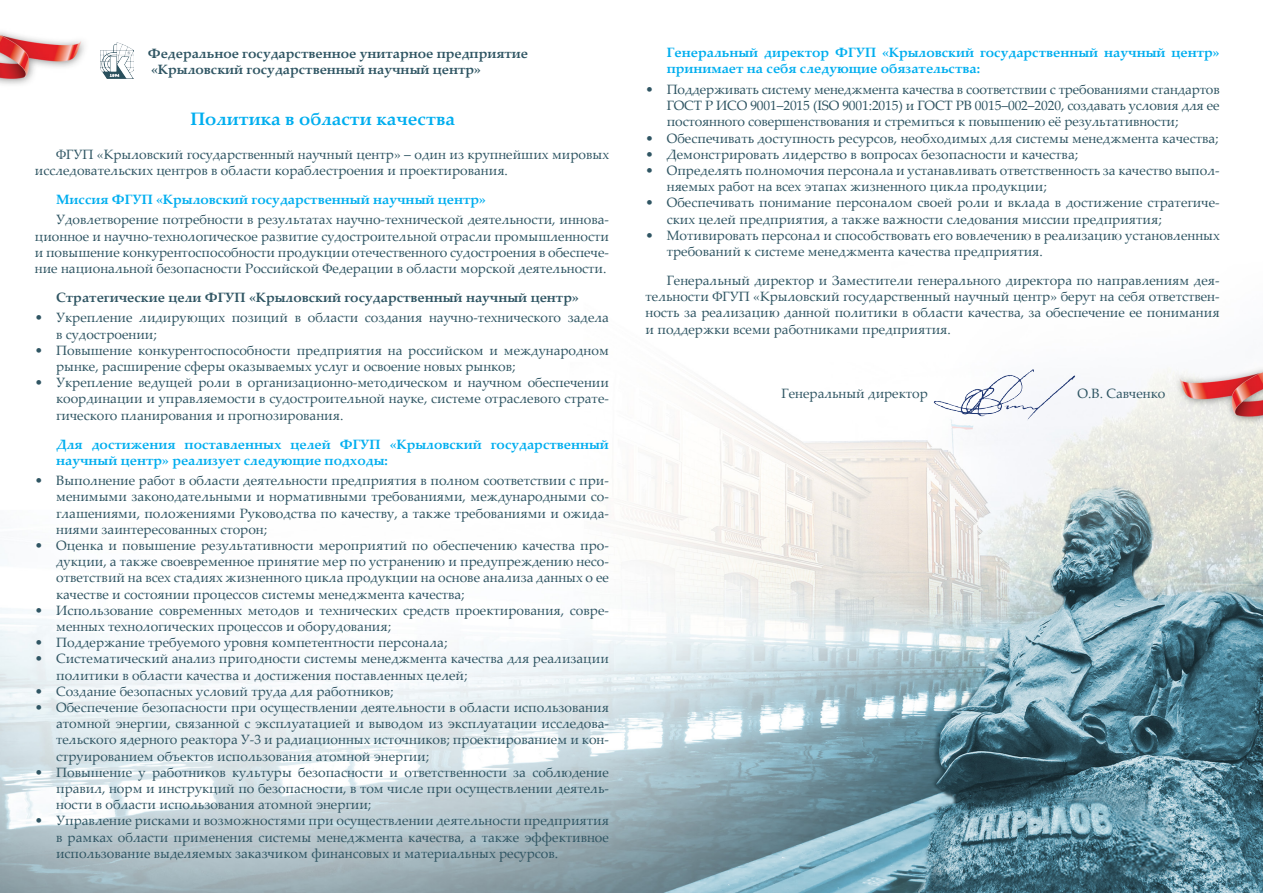
<style>
.page{position:relative;width:1263px;height:893px;background:#fff}
.page>*{position:absolute;margin:0;border:0;box-sizing:border-box;transform-origin:0 0}
.t1{font:700 18px "Palatino Linotype";color:#00aeef}
.t2{font:13.5px/16.2px "Palatino Linotype";color:#2f5563;text-align:justify}
.t3{font:700 13.5px/16.2px "Palatino Linotype";color:#00aeef}
.t4{font:700 13.5px "Palatino Linotype";color:#2f5563}
</style>
<div class="page">
<img style="left:0;top:32px;width:1263px;height:861px">
<img style="left:101px;top:42px;width:32px;height:36px">
<img style="left:919px;top:354px;width:161px;height:72px">
<p class="t4" style="left:148px;top:43px;width:382px">Федеральное государственное унитарное предприятие</p>
<p class="t4" style="left:151px;top:60px;width:331px">«Крыловский государственный научный центр»</p>
<p class="t1" style="left:190px;top:106px;width:266px">Политика в области качества</p>
<p class="t2" style="left:35px;top:145px;width:576px;text-indent:21px">ФГУП «Крыловский государственный научный центр» – один из крупнейших мировых исследовательских центров в области кораблестроения и проектирования.</p>
<p class="t3" style="left:56px;top:191px;width:431px">Миссия ФГУП «Крыловский государственный научный центр»</p>
<p class="t2" style="left:35px;top:211px;width:576px;text-indent:21px">Удовлетворение потребности в результатах научно-технической деятельности, иннова&shy;ционное и научно-технологическое развитие судостроительной отрасли промышленности и повышение конкурентоспособности продукции отечественного судостроения в обеспече&shy;ние национальной безопасности Российской Федерации в области морской деятельности.</p>
<p class="t4" style="left:56px;top:288px;width:524px">Стратегические цели ФГУП «Крыловский государственный научный центр»</p>
<p class="t2" style="left:56px;top:309px;width:554px;text-indent:-21px">• Укрепление лидирующих позиций в области создания научно-технического задела в судостроении;</p>
<p class="t2" style="left:56px;top:341px;width:554px;text-indent:-21px">• Повышение конкурентоспособности предприятия на российском и международном рынке, расширение сферы оказываемых услуг и освоение новых рынков;</p>
<p class="t2" style="left:56px;top:374px;width:554px;text-indent:-21px">• Укрепление ведущей роли в организационно-методическом и научном обеспечении координации и управляемости в судостроительной науке, системе отраслевого страте&shy;гического планирования и прогнозирования.</p>
<p class="t3" style="left:56px;top:435px;width:554px">Для достижения поставленных целей ФГУП «Крыловский государственный научный центр» реализует следующие подходы:</p>
<p class="t2" style="left:56px;top:472px;width:554px;text-indent:-21px">• Выполнение работ в области деятельности предприятия в полном соответствии с при&shy;менимыми законодательными и нормативными требованиями, международными со&shy;глашениями, положениями Руководства по качеству, а также требованиями и ожида&shy;ниями заинтересованных сторон;</p>
<p class="t2" style="left:56px;top:537px;width:554px;text-indent:-21px">• Оценка и повышение результативности мероприятий по обеспечению качества про&shy;дукции, а также своевременное принятие мер по устранению и предупреждению несо&shy;ответствий на всех стадиях жизненного цикла продукции на основе анализа данных о ее качестве и состоянии процессов системы менеджмента качества;</p>
<p class="t2" style="left:56px;top:602px;width:554px;text-indent:-21px">• Использование современных методов и технических средств проектирования, совре&shy;менных технологических процессов и оборудования;</p>
<p class="t2" style="left:35px;top:634px;width:414px">• Поддержание требуемого уровня компетентности персонала;</p>
<p class="t2" style="left:56px;top:650px;width:554px;text-indent:-21px">• Систематический анализ пригодности системы менеджмента качества для реализации политики в области качества и достижения поставленных целей;</p>
<p class="t2" style="left:35px;top:683px;width:360px">• Создание безопасных условий труда для работников;</p>
<p class="t2" style="left:56px;top:699px;width:554px;text-indent:-21px">• Обеспечение безопасности при осуществлении деятельности в области использования атомной энергии, связанной с эксплуатацией и выводом из эксплуатации исследова&shy;тельского ядерного реактора У-3 и радиационных источников; проектированием и кон&shy;струированием объектов использования атомной энергии;</p>
<p class="t2" style="left:56px;top:764px;width:554px;text-indent:-21px">• Повышение у работников культуры безопасности и ответственности за соблюдение правил, норм и инструкций по безопасности, в том числе при осуществлении деятель&shy;ности в области использования атомной энергии;</p>
<p class="t2" style="left:56px;top:812px;width:554px;text-indent:-21px">• Управление рисками и возможностями при осуществлении деятельности предприятия в рамках области применения системы менеджмента качества, а также эффективное использование выделяемых заказчиком финансовых и материальных ресурсов.</p>
<p class="t3" style="left:667px;top:44px;width:554px">Генеральный директор ФГУП «Крыловский государственный научный центр» принимает на себя следующие обязательства:</p>
<p class="t2" style="left:667px;top:81px;width:554px;text-indent:-21px">• Поддерживать систему менеджмента качества в соответствии с требованиями стандартов ГОСТ Р ИСО 9001–2015 (ISO 9001:2015) и ГОСТ РВ 0015–002–2020, создавать условия для ее постоянного совершенствования и стремиться к повышению её результативности;</p>
<p class="t2" style="left:645px;top:129px;width:575px">• Обеспечивать доступность ресурсов, необходимых для системы менеджмента качества;</p>
<p class="t2" style="left:645px;top:146px;width:434px">• Демонстрировать лидерство в вопросах безопасности и качества;</p>
<p class="t2" style="left:667px;top:162px;width:554px;text-indent:-21px">• Определять полномочия персонала и устанавливать ответственность за качество выпол&shy;няемых работ на всех этапах жизненного цикла продукции;</p>
<p class="t2" style="left:667px;top:194px;width:554px;text-indent:-21px">• Обеспечивать понимание персоналом своей роли и вклада в достижение стратегиче&shy;ских целей предприятия, а также важности следования миссии предприятия;</p>
<p class="t2" style="left:667px;top:227px;width:554px;text-indent:-21px">• Мотивировать персонал и способствовать его вовлечению в реализацию установленных требований к системе менеджмента качества предприятия.</p>
<p class="t2" style="left:645px;top:272px;width:576px;text-indent:21px">Генеральный директор и Заместители генерального директора по направлениям дея&shy;тельности ФГУП «Крыловский государственный научный центр» берут на себя ответствен&shy;ность за реализацию данной политики в области качества, за обеспечение ее понимания и поддержки всеми работниками предприятия.</p>
<p class="t2" style="left:782px;top:385px;width:148px">Генеральный директор</p>
<p class="t2" style="left:1077px;top:385px;width:89px">О.В. Савченко</p>
</div>
